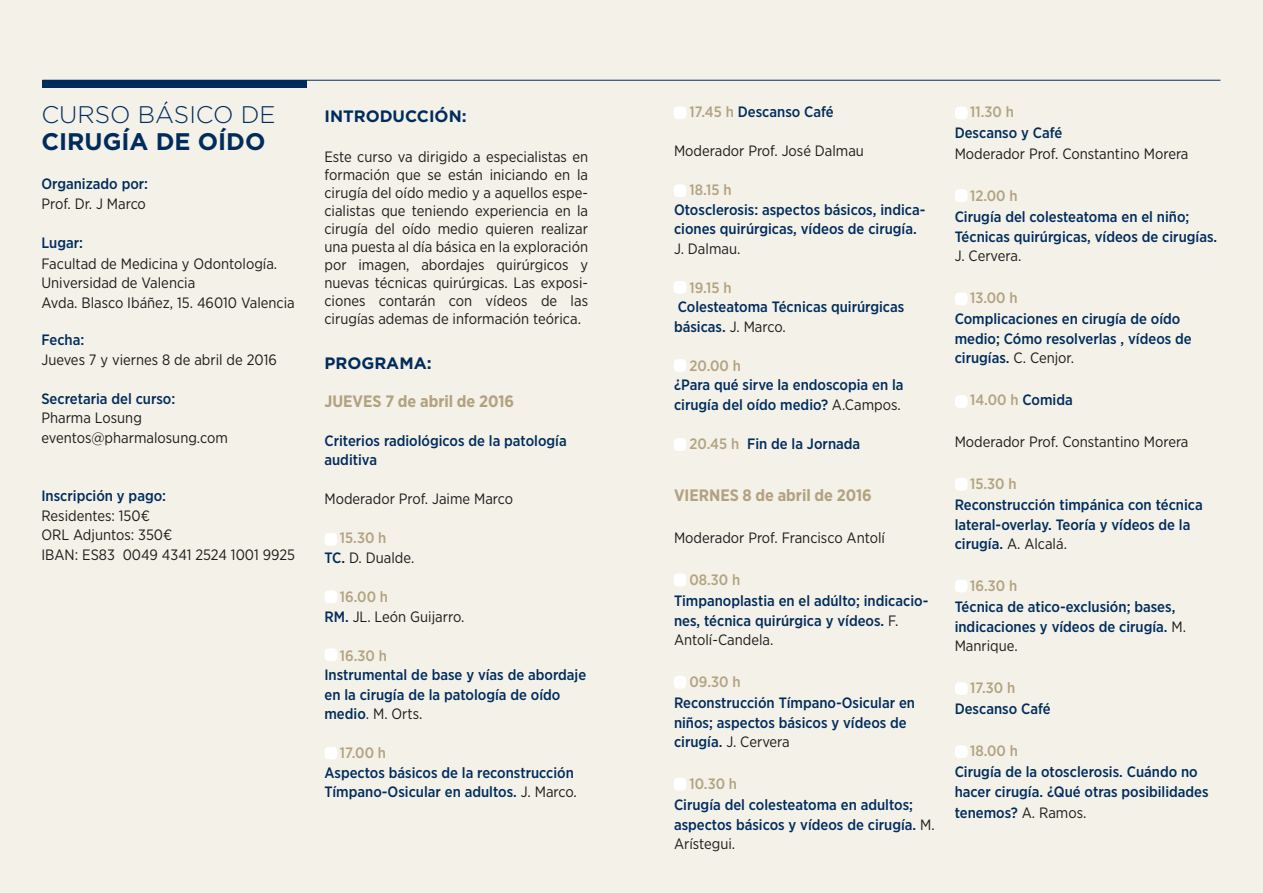
<style>
.page{position:relative;width:1263px;height:893px;background:#f3f1e8}
.page>*{position:absolute;margin:0;border:0;box-sizing:border-box;transform-origin:0 0}
.t1{font:300 24px "Gotham";color:#002c5d}
.t2{font:700 24px "Gotham";color:#002c5d}
.t3{font:700 16.5px "Gotham Narrow";color:#b3a280}
.t4{font:700 16.5px "Gotham";color:#002c5d}
.t5{font:500 15px/19.5px "Gotham Narrow";color:#002c5d}
.t6{font:15px/18px "Gotham Narrow";color:#1d1d1b}
.t7{font:500 15px "Gotham Narrow";color:#b3a280}
.s1{font-weight:500;color:#b3a280}
.s2{font-weight:500;color:#002c5d}
.s3{font-weight:500}
.s4{font-weight:400;color:#1d1d1b}
.s5{color:#b3a280}
.s6{color:#002c5d}
</style>
<div class="page">
<hr style="left:43px;top:80px;width:1177px;height:1px;background:#002c5d">
<svg style="left:674px;top:106px;width:12px;height:13px"></svg>
<svg style="left:955px;top:106px;width:13px;height:13px"></svg>
<svg style="left:955px;top:189px;width:13px;height:13px"></svg>
<svg style="left:955px;top:292px;width:13px;height:13px"></svg>
<svg style="left:955px;top:395px;width:13px;height:13px"></svg>
<svg style="left:955px;top:478px;width:13px;height:13px"></svg>
<svg style="left:955px;top:580px;width:13px;height:12px"></svg>
<svg style="left:955px;top:745px;width:13px;height:13px"></svg>
<svg style="left:955px;top:682px;width:13px;height:13px"></svg>
<svg style="left:674px;top:184px;width:12px;height:13px"></svg>
<svg style="left:674px;top:281px;width:12px;height:13px"></svg>
<svg style="left:674px;top:359px;width:12px;height:13px"></svg>
<svg style="left:674px;top:438px;width:12px;height:13px"></svg>
<svg style="left:674px;top:573px;width:12px;height:13px"></svg>
<svg style="left:674px;top:676px;width:12px;height:13px"></svg>
<svg style="left:674px;top:778px;width:12px;height:13px"></svg>
<svg style="left:324px;top:648px;width:13px;height:13px"></svg>
<svg style="left:324px;top:747px;width:13px;height:13px"></svg>
<svg style="left:324px;top:590px;width:13px;height:13px"></svg>
<svg style="left:324px;top:533px;width:13px;height:13px"></svg>
<div style="left:43px;top:80px;width:264px;height:8px;background:#002c5d"></div>
<h1 class="t1" style="left:41px;top:102px;width:236px">CURSO BÁSICO DE</h1>
<h1 class="t2" style="left:41px;top:128px;width:225px">CIRUGÍA DE OÍDO</h1>
<p class="t5" style="left:41px;top:174px;width:108px">Organizado por:</p>
<p class="t6" style="left:41px;top:194px;width:106px">Prof. Dr. J Marco</p>
<p class="t5" style="left:41px;top:233px;width:43px">Lugar:</p>
<p class="t6" style="left:41px;top:253px;width:255px;line-height:19.5px">Facultad de Medicina y Odontología.<br>Universidad de Valencia<br>Avda. Blasco Ibáñez, 15. 46010 Valencia</p>
<p class="t5" style="left:41px;top:330px;width:44px">Fecha:</p>
<p class="t6" style="left:41px;top:350px;width:237px">Jueves 7 y viernes 8 de abril de 2016</p>
<p class="t5" style="left:41px;top:389px;width:135px">Secretaria del curso:</p>
<p class="t6" style="left:41px;top:408px;width:188px;line-height:19.5px">Pharma Losung eventos@pharmalosung.com</p>
<p class="t5" style="left:41px;top:486px;width:126px">Inscripción y pago:</p>
<p class="t6" style="left:41px;top:506px;width:255px;line-height:19.5px">Residentes: 150€<br>ORL Adjuntos: 350€<br>IBAN: ES83 0049 4341 2524 1001 9925</p>
<p class="t4" style="left:324px;top:106px;width:144px">INTRODUCCIÓN:</p>
<p class="t6" style="left:324px;top:148px;width:265px;text-align:justify">Este curso va dirigido a especialistas en formación que se están iniciando en la cirugía del oído medio y a aquellos espe&shy;cialistas que teniendo experiencia en la cirugía del oído medio quieren realizar una puesta al día básica en la exploración por imagen, abordajes quirúrgicos y nuevas técnicas quirúrgicas. Las exposi&shy;ciones contarán con vídeos de las cirugías ademas de información teórica.</p>
<p class="t4" style="left:324px;top:354px;width:109px">PROGRAMA:</p>
<p class="t3" style="left:324px;top:391px;width:191px">JUEVES 7 de abril de 2016</p>
<p class="t5" style="left:324px;top:431px;width:244px">Criterios radiológicos de la patología auditiva</p>
<p class="t6" style="left:324px;top:490px;width:190px">Moderador Prof. Jaime Marco</p>
<p class="t6" style="left:324px;top:528px;width:91px;line-height:19.5px;text-indent:15px"><span class="s1">15.30 h<br></span><span class="s2">TC</span><span class="s3">.</span> D. Dualde.</p>
<p class="t6" style="left:324px;top:587px;width:141px;line-height:19.5px;text-indent:15px"><span class="s1">16.00 h<br></span><span class="s2">RM.</span> JL. León Guijarro.</p>
<p class="t7" style="left:340px;top:646px;width:49px">16.30 h</p>
<p class="t5" style="left:324px;top:665px;width:263px">Instrumental de base y vías de abordaje en la cirugía de la patología de oído medio<span class="s4">. M. Orts.</span></p>
<p class="t7" style="left:340px;top:744px;width:48px">17.00 h</p>
<p class="t5" style="left:324px;top:762px;width:254px">Aspectos básicos de la reconstrucción<br>Tímpano-Osicular en adultos. <span class="s4">J. Marco.</span></p>
<p class="t5" style="left:689px;top:102px;width:146px"><span class="s5">17.45 h</span> Descanso Café</p>
<p class="t6" style="left:674px;top:142px;width:191px">Moderador Prof. José Dalmau</p>
<p class="t7" style="left:689px;top:181px;width:44px">18.15 h</p>
<p class="t5" style="left:674px;top:200px;width:253px">Otosclerosis: aspectos básicos, indica&shy;ciones quirúrgicas, vídeos de cirugía.</p>
<p class="t6" style="left:674px;top:239px;width:68px">J. Dalmau.</p>
<p class="t7" style="left:689px;top:278px;width:44px">19.15 h</p>
<p class="t5" style="left:674px;top:297px;width:232px">Colesteatoma Técnicas quirúrgicas básicas. <span class="s4">J. Marco.</span></p>
<p class="t7" style="left:689px;top:356px;width:53px">20.00 h</p>
<p class="t5" style="left:674px;top:375px;width:231px">¿Para qué sirve la endoscopia en la cirugía del oído medio? <span class="s4">A.Campos.</span></p>
<p class="t5" style="left:689px;top:434px;width:172px"><span class="s5">20.45 h</span> Fin de la Jornada</p>
<p class="t3" style="left:674px;top:485px;width:199px">VIERNES 8 de abril de 2016</p>
<p class="t6" style="left:674px;top:529px;width:212px">Moderador Prof. Francisco Antolí</p>
<p class="t7" style="left:689px;top:571px;width:52px">08.30 h</p>
<p class="t5" style="left:674px;top:591px;width:256px">Timpanoplastia en el adúlto; indicacio&shy;nes, técnica quirúrgica y vídeos. <span class="s4">F.<br>Antolí-Candela.</span></p>
<p class="t7" style="left:689px;top:673px;width:53px">09.30 h</p>
<p class="t5" style="left:674px;top:693px;width:242px">Reconstrucción Tímpano-Osicular en niños; aspectos básicos y vídeos de cirugía. <span class="s4">J. Cervera</span></p>
<p class="t7" style="left:689px;top:775px;width:49px">10.30 h</p>
<p class="t5" style="left:674px;top:795px;width:262px">Cirugía del colesteatoma en adultos; aspectos básicos y vídeos de cirugía. <span class="s4">M.<br>Arístegui.</span></p>
<p class="t7" style="left:970px;top:103px;width:45px">11.30 h</p>
<p class="t5" style="left:955px;top:123px;width:109px">Descanso y Café</p>
<p class="t6" style="left:955px;top:145px;width:235px">Moderador Prof. Constantino Morera</p>
<p class="t7" style="left:970px;top:187px;width:49px">12.00 h</p>
<p class="t5" style="left:955px;top:207px;width:264px">Cirugía del colesteatoma en el niño;<br>Técnicas quirúrgicas, vídeos de cirugías.</p>
<p class="t6" style="left:955px;top:247px;width:68px">J. Cervera.</p>
<p class="t7" style="left:970px;top:289px;width:49px">13.00 h</p>
<p class="t5" style="left:955px;top:309px;width:239px">Complicaciones en cirugía de oído medio; Cómo resolverlas , vídeos de cirugías. <span class="s4">C. Cenjor.</span></p>
<p class="t7" style="left:970px;top:391px;width:104px">14.00 h <span class="s6">Comida</span></p>
<p class="t6" style="left:955px;top:433px;width:235px">Moderador Prof. Constantino Morera</p>
<p class="t7" style="left:970px;top:475px;width:48px">15.30 h</p>
<p class="t5" style="left:955px;top:495px;width:250px">Reconstrucción timpánica con técnica lateral-overlay. Teoría y vídeos de la cirugía. <span class="s4">A. Alcalá.</span></p>
<p class="t7" style="left:970px;top:577px;width:49px">16.30 h</p>
<p class="t5" style="left:955px;top:597px;width:233px">Técnica de atico-exclusión; bases, indicaciones y vídeos de cirugía. <span class="s4">M.<br>Manrique.</span></p>
<p class="t7" style="left:970px;top:679px;width:46px">17.30 h</p>
<p class="t5" style="left:955px;top:699px;width:97px">Descanso Café</p>
<p class="t7" style="left:970px;top:742px;width:49px">18.00 h</p>
<p class="t5" style="left:955px;top:762px;width:255px">Cirugía de la otosclerosis. Cuándo no hacer cirugía. ¿Qué otras posibilidades</p>
<p class="t5" style="left:955px;top:803px;width:133px">tenemos? <span class="s4">A. Ramos.</span></p>
</div>
